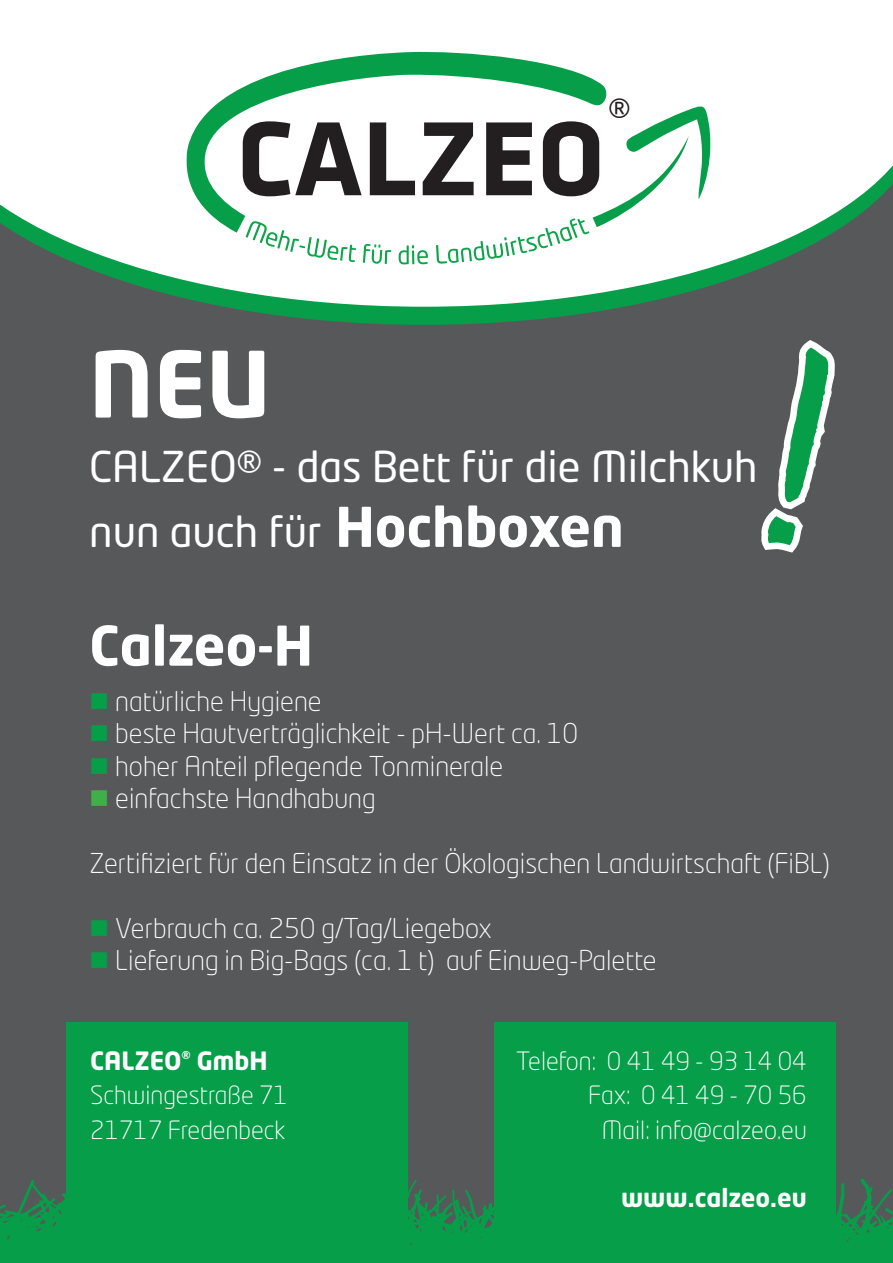
<style>
.page{position:relative;width:893px;height:1263px;background:#fff}
.page>*{position:absolute;margin:0;border:0;box-sizing:border-box;transform-origin:0 0}
.t1{font:700 109.2px "Klavika";color:#231f20}
.t2{font:700 90px "Neo Tech Std";color:#fff}
.t3{font:700 54px "Neo Tech Std";color:#fff}
.t4{font:42px/64.8px "Neo Tech Std";color:#fff}
.t5{font:36.75px "Neo Sans Std";color:#231f20}
.t6{font:300 27px "Neo Tech Std";color:#fff}
.t7{font:300 24.9px/34px "Neo Tech Std";color:#fff}
.t8{font:700 24.9px "Neo Tech Std";color:#fff}
.s1{font-weight:700;font-size:54px}
.s2{color:#069e49}
.s3{color:#40ae49}
.s4{font-weight:700}
</style>
<div class="page">
<div style="left:0;top:157px;width:893px;height:1106px;background:#57585a"></div>
<svg style="left:472px;top:1178px;width:421px;height:85px;fill:#069e49"></svg>
<svg style="left:0;top:1170px;width:472px;height:93px"></svg>
<div style="left:66px;top:1023px;width:341px;height:240px;background:#069e49"></div>
<svg style="left:225px;top:51px;width:382px;height:47px"></svg>
<svg style="left:0;top:98px;width:893px;height:227px;fill:#fff"></svg>
<div style="left:494px;top:1023px;width:342px;height:240px;background:#069e49"></div>
<svg style="left:761px;top:340px;width:74px;height:213px"></svg>
<h1 class="t1" style="left:237px;top:99px;width:369px">CALZEO</h1>
<h3 class="t5" style="left:608px;top:90px;width:23px">®</h3>
<h2 class="t2" style="left:89px;top:326px;width:183px">NEU</h2>
<h3 class="t4" style="left:89px;top:434px;width:670px">CALZEO® - das Bett für die Milchkuh nun auch für <span class="s1">Hochboxen</span></h3>
<h3 class="t3" style="left:89px;top:611px;width:225px">Calzeo-H</h3>
<p class="t6" style="left:89px;top:685px;width:234px"><span class="s2">■</span> natürliche Hygiene</p>
<p class="t6" style="left:89px;top:717px;width:490px"><span class="s2">■</span> beste Hautverträglichkeit - pH-Wert ca. 10</p>
<p class="t6" style="left:89px;top:749px;width:416px"><span class="s2">■</span> hoher Anteil pflegende Tonminerale</p>
<p class="t6" style="left:89px;top:782px;width:288px"><span class="s3">■</span> einfachste Handhabung</p>
<p class="t6" style="left:89px;top:847px;width:742px">Zertifiziert für den Einsatz in der Ökologischen Landwirtschaft (FiBL)</p>
<p class="t6" style="left:89px;top:911px;width:404px"><span class="s2">■</span> Verbrauch ca. 250 g/Tag/Liegebox</p>
<p class="t6" style="left:89px;top:944px;width:569px"><span class="s2">■</span> Lieferung in Big-Bags (ca. 1 t) auf Einweg-Palette</p>
<p class="t7" style="left:90px;top:1044px;width:199px"><span class="s4">CALZEO</span><sup>®</sup> <span class="s4">GmbH<br></span>Schwingestraße 71<br>21717 Fredenbeck</p>
<p class="t7" style="left:516px;top:1044px;width:292px;text-align:right">Telefon: 0 41 49 - 93 14 04<br>Fax: 0 41 49 - 70 56<br>Mail: info@calzeo.eu</p>
<p class="t8" style="left:621px;top:1181px;width:187px">www.calzeo.eu</p>
</div>
